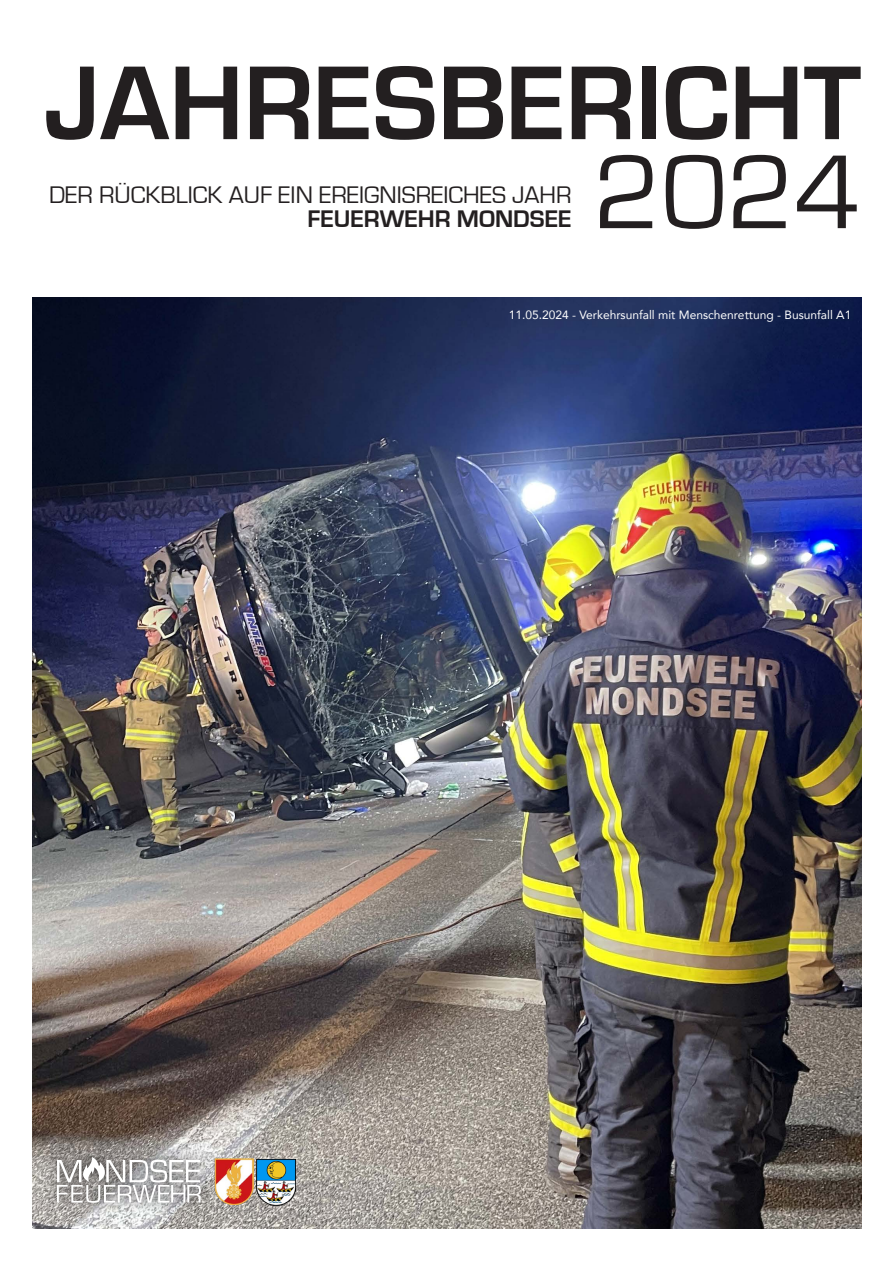
<style>
.page{position:relative;width:893px;height:1263px;background:#fff}
.page>*{position:absolute;margin:0;border:0;box-sizing:border-box;transform-origin:0 0}
.t1{font:700 108.75px "Eurostile";color:#231f20}
.t2{font:108.75px "Eurostile";color:#231f20}
.t3{font:24.75px "Eurostile";color:#231f20}
.t4{font:700 24.75px "Eurostile";color:#231f20}
.t5{font:12px "Avenir";color:#fff}
</style>
<div class="page">
<img style="left:33px;top:298px;width:828px;height:931px">
<svg style="left:46px;top:1147px;width:166px;height:67px;background:#b2afad"></svg>
<svg style="left:57px;top:1157px;width:144px;height:46px"></svg>
<img style="left:214px;top:1158px;width:39px;height:46px">
<img style="left:256px;top:1159px;width:40px;height:46px">
<h1 class="t1" style="left:44px;top:44px;width:819px">JAHRESBERICHT</h1>
<h2 class="t3" style="left:49px;top:181px;width:524px">DER RÜCKBLICK AUF EIN EREIGNISREICHES JAHR</h2>
<h2 class="t4" style="left:308px;top:205px;width:265px">FEUERWEHR MONDSEE</h2>
<h1 class="t2" style="left:594px;top:134px;width:268px">2024</h1>
<p class="t5" style="left:509px;top:305px;width:344px">11.05.2024 - Verkehrsunfall mit Menschenrettung - Busunfall A1</p>
</div>
